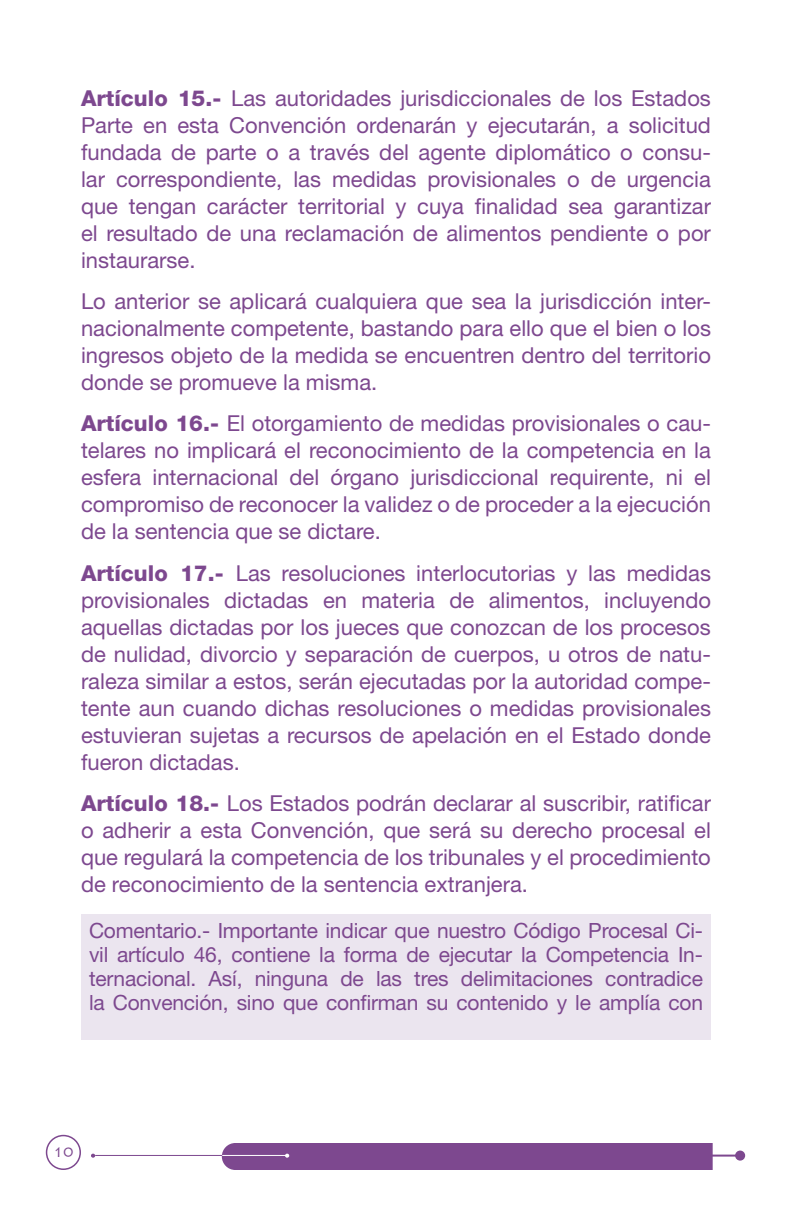
<style>
.page{position:relative;width:792px;height:1224px;background:#fff}
.page>*{position:absolute;margin:0;border:0;box-sizing:border-box;transform-origin:0 0}
.t1{font:22px/27px "Helvetica Neue LT Std";color:#7d488f;text-align:justify}
.t2{font:21px/24px "Helvetica Neue LT Std";letter-spacing:-.01em;color:#7d488f;text-align:justify}
.t3{font:14px "Lithos Pro";color:#7d488f}
.s1{font-weight:800}
</style>
<div class="page">
<div style="left:46px;top:1135px;width:35px;height:35px;border:2px solid #7d488f;border-radius:50%"></div>
<div style="left:235px;top:1143px;width:478px;height:27px;background:#7d488f"></div>
<div style="left:223px;top:1144px;width:25px;height:25px;background:#7d488f;border-radius:50%"></div>
<div style="left:222px;top:1143px;width:27px;height:27px;border:2px solid #7d488f;border-radius:50%"></div>
<div style="left:736px;top:1152px;width:8px;height:8px;background:#7d488f;border-radius:50%"></div>
<div style="left:735px;top:1151px;width:10px;height:10px;border:2px solid #7d488f;border-radius:50%"></div>
<hr style="left:706px;top:1155px;width:32px;height:2px;background:#7d488f">
<hr style="left:95px;top:1155px;width:130px;height:1px;background:#7d488f">
<hr style="left:222px;top:1155px;width:65px;height:1px;background:#fff">
<svg style="left:285px;top:1154px;width:4px;height:4px"></svg>
<svg style="left:91px;top:1154px;width:4px;height:4px"></svg>
<div style="left:81px;top:915px;width:630px;height:125px;background:#ebe5ef"></div>
<p class="t1" style="left:81px;top:84px;width:632px"><span class="s1">Artículo 15.-</span> Las autoridades jurisdiccionales de los Estados Parte en esta Convención ordenarán y ejecutarán, a solicitud fundada de parte o a través del agente diplomático o consu&shy;lar correspondiente, las medidas provisionales o de urgencia que tengan carácter territorial y cuya finalidad sea garantizar el resultado de una reclamación de alimentos pendiente o por instaurarse.</p>
<p class="t1" style="left:81px;top:287px;width:632px">Lo anterior se aplicará cualquiera que sea la jurisdicción inter&shy;nacionalmente competente, bastando para ello que el bien o los ingresos objeto de la medida se encuentren dentro del territorio donde se promueve la misma.</p>
<p class="t1" style="left:81px;top:410px;width:632px"><span class="s1">Artículo 16.-</span> El otorgamiento de medidas provisionales o cau&shy;telares no implicará el reconocimiento de la competencia en la esfera internacional del órgano jurisdiccional requirente, ni el compromiso de reconocer la validez o de proceder a la ejecución de la sentencia que se dictare.</p>
<p class="t1" style="left:81px;top:559px;width:632px"><span class="s1">Artículo 17.-</span> Las resoluciones interlocutorias y las medidas provisionales dictadas en materia de alimentos, incluyendo aquellas dictadas por los jueces que conozcan de los procesos de nulidad, divorcio y separación de cuerpos, u otros de natu&shy;raleza similar a estos, serán ejecutadas por la autoridad compe&shy;tente aun cuando dichas resoluciones o medidas provisionales estuvieran sujetas a recursos de apelación en el Estado donde fueron dictadas.</p>
<p class="t1" style="left:81px;top:790px;width:632px"><span class="s1">Artículo 18.-</span> Los Estados podrán declarar al suscribir, ratificar o adherir a esta Convención, que será su derecho procesal el que regulará la competencia de los tribunales y el procedimiento de reconocimiento de la sentencia extranjera.</p>
<p class="t2" style="left:89px;top:918px;width:616px">Comentario.- Importante indicar que nuestro Código Procesal Ci&shy;vil artículo 46, contiene la forma de ejecutar la Competencia In&shy;ternacional. Así, ninguna de las tres delimitaciones contradice la Convención, sino que confirman su contenido y le amplía con</p>
<p class="t3" style="left:54px;top:1144px;width:21px">10</p>
</div>
